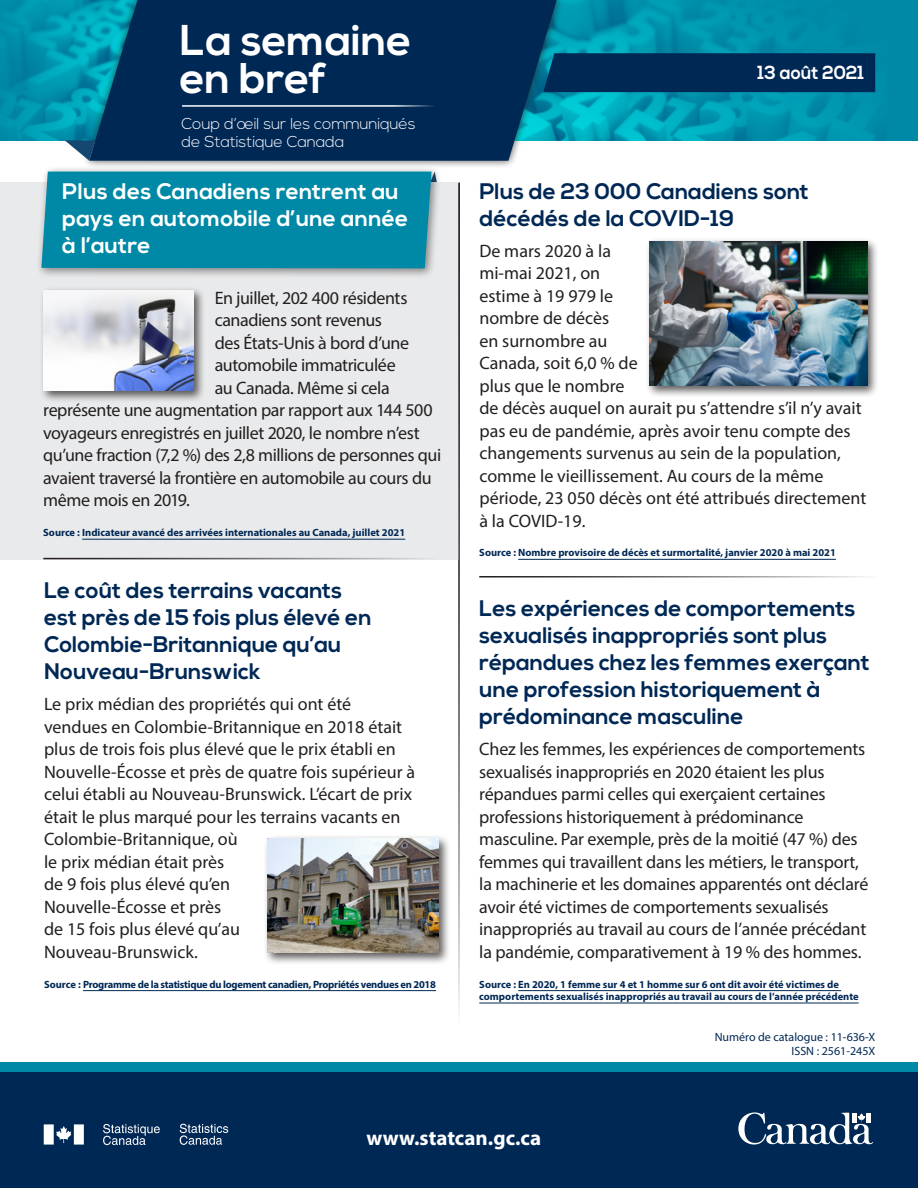
<style>
.page{position:relative;width:918px;height:1188px;background:#fff}
.page>*{position:absolute;margin:0;border:0;box-sizing:border-box;transform-origin:0 0}
.t1{font:700 42.9px/37.5px "Nexa";color:#fff}
.t2{font:700 22.5px/27px "Nexa";color:#002855}
.t3{font:700 22.5px/27px "Nexa";letter-spacing:.01em;color:#fff}
.t4{font:700 21px "Myriad Pro";color:#fff}
.t5{font:700 18.9px "Nexa";color:#fff;scale:.94 1}
.t6{font:18px/22.5px "Myriad Pro";letter-spacing:-.01em;color:#231f20}
.t7{font:300 15.75px/18.8px "Nexa";letter-spacing:-.01em;color:#fff}
.t8{font:12px/13.6px "Myriad Pro";color:#002855;text-align:right}
.t9{font:700 10.5px/12.5px "Myriad Pro";color:#002855}
.t10{font:700 10.5px "Myriad Pro";letter-spacing:-.025em;color:#002855}
</style>
<div class="page">
<div style="left:0;top:1072px;width:918px;height:116px;background:#002855"></div>
<div style="left:0;top:0;width:918px;height:140px;background:#0089a6"></div>
<img style="left:564px;top:0;width:312px;height:140px">
<img style="left:4px;top:0;width:78px;height:140px">
<div style="left:82px;top:0;width:482px;height:169px;background:#231f20;opacity:.75"></div>
<svg style="left:89px;top:0;width:468px;height:161px;fill:#002855"></svg>
<hr style="left:182px;top:105px;width:264px;height:2px;background:#fff">
<svg style="left:738px;top:1112px;width:135px;height:33px"></svg>
<svg style="left:44px;top:1124px;width:40px;height:21px"></svg>
<svg style="left:180px;top:1124px;width:48px;height:21px"></svg>
<svg style="left:103px;top:1124px;width:57px;height:21px"></svg>
<div style="left:543px;top:53px;width:332px;height:39px;background:#002855"></div>
<div style="left:0;top:1062px;width:918px;height:10px;background:#0089a6"></div>
<svg style="left:65px;top:140px;width:30px;height:21px"></svg>
<div style="left:0;top:182px;width:459px;height:377px;background:#e9eaeb"></div>
<hr style="left:518px;top:990px;width:323px;height:1px;background:#002855">
<hr style="left:479px;top:1003px;width:380px;height:1px;background:#002855">
<hr style="left:518px;top:559px;width:318px;height:1px;background:#002855">
<hr style="left:83px;top:990px;width:353px;height:1px;background:#002855">
<hr style="left:458px;top:183px;width:2px;height:841px;background:#231f20">
<hr style="left:479px;top:576px;width:398px;height:2px;background:#231f20">
<hr style="left:43px;top:558px;width:395px;height:1px;background:#231f20">
<hr style="left:82px;top:539px;width:323px;height:1px;background:#002855">
<div style="left:36px;top:166px;width:406px;height:113px;background:#231f20;opacity:.5"></div>
<div style="left:41px;top:172px;width:400px;height:96px;background:#0089a6"></div>
<div style="left:39px;top:286px;width:166px;height:117px;background:#231f20;opacity:.75"></div>
<img style="left:43px;top:290px;width:150px;height:101px">
<div style="left:645px;top:238px;width:234px;height:160px;background:#231f20;opacity:.75"></div>
<img style="left:649px;top:242px;width:218px;height:144px">
<div style="left:263px;top:834px;width:188px;height:131px;background:#231f20;opacity:.75"></div>
<img style="left:267px;top:838px;width:172px;height:115px">
<h1 class="t1" style="left:180px;top:23px;width:233px">La semaine en bref</h1>
<p class="t7" style="left:182px;top:115px;width:236px">Coup d’oeil sur les communiqués de Statistique Canada</p>
<p class="t3" style="left:62px;top:178px;width:348px">Plus des Canadiens rentrent au pays en automobile d’une année à l’autre</p>
<p class="t6" style="left:215px;top:286px;width:194px">En juillet, 202 400 résidents</p>
<p class="t6" style="left:215px;top:309px;width:169px">canadiens sont revenus</p>
<p class="t6" style="left:215px;top:331px;width:196px">des États‑Unis à bord d’une</p>
<p class="t6" style="left:215px;top:354px;width:182px">automobile immatriculée</p>
<p class="t6" style="left:215px;top:376px;width:176px">au Canada. Même si cela</p>
<p class="t6" style="left:43px;top:399px;width:391px">représente une augmentation par rapport aux 144 500</p>
<p class="t6" style="left:43px;top:421px;width:378px">voyageurs enregistrés en juillet 2020, le nombre n’est</p>
<p class="t6" style="left:43px;top:444px;width:399px">qu’une fraction (7,2 %) des 2,8 millions de personnes qui</p>
<p class="t6" style="left:43px;top:466px;width:390px">avaient traversé la frontière en automobile au cours du</p>
<p class="t6" style="left:43px;top:489px;width:148px">même mois en 2019.</p>
<p class="t9" style="left:43px;top:526px;width:364px">Source : Indicateur avancé des arrivées internationales au Canada, juillet 2021</p>
<p class="t2" style="left:44px;top:578px;width:329px">Le coût des terrains vacants est près de 15 fois plus élevé en<br>Colombie‑Britannique qu’au<br>Nouveau-Brunswick</p>
<p class="t6" style="left:44px;top:693px;width:373px">Le prix médian des propriétés qui ont été vendues en Colombie-Britannique en 2018 était plus de trois fois plus élevé que le prix établi en Nouvelle‑Écosse et près de quatre fois supérieur à celui établi au Nouveau-Brunswick. L’écart de prix était le plus marqué pour les terrains vacants en Colombie‑Britannique, où<br>le prix médian était près<br>de 9 fois plus élevé qu’en<br>Nouvelle-Écosse et près<br>de 15 fois plus élevé qu’au<br>Nouveau-Brunswick.</p>
<p class="t10" style="left:44px;top:977px;width:393px">Source : Programme de la statistique du logement canadien, Propriétés vendues en 2018</p>
<p class="t5" style="left:758px;top:62px;width:115px">13 août 2021</p>
<p class="t2" style="left:479px;top:178px;width:331px">Plus de 23 000 Canadiens sont décédés de la COVID-19</p>
<p class="t6" style="left:479px;top:239px;width:388px">De mars 2020 à la<br>mi-mai 2021, on<br>estime à 19 979 le<br>nombre de décès<br>en surnombre au<br>Canada, soit 6,0 % de<br>plus que le nombre<br>de décès auquel on aurait pu s’attendre s’il n’y avait pas eu de pandémie, après avoir tenu compte des changements survenus au sein de la population, comme le vieillissement. Au cours de la même période, 23 050 décès ont été attribués directement à la COVID-19.</p>
<p class="t9" style="left:479px;top:546px;width:358px">Source : Nombre provisoire de décès et surmortalité, janvier 2020 à mai 2021</p>
<p class="t2" style="left:479px;top:596px;width:392px">Les expériences de comportements sexualisés inappropriés sont plus répandues chez les femmes exerçant une profession historiquement à prédominance masculine</p>
<p class="t6" style="left:479px;top:738px;width:391px">Chez les femmes, les expériences de comportements sexualisés inappropriés en 2020 étaient les plus répandues parmi celles qui exerçaient certaines professions historiquement à prédominance masculine. Par exemple, près de la moitié (47 %) des femmes qui travaillent dans les métiers, le transport, la machinerie et les domaines apparentés ont déclaré avoir été victimes de comportements sexualisés inappropriés au travail au cours de l’année précédant la pandémie, comparativement à 19 % des hommes.</p>
<p class="t9" style="left:479px;top:978px;width:381px">Source : En 2020, 1 femme sur 4 et 1 homme sur 6 ont dit avoir été victimes de comportements sexualisés inappropriés au travail au cours de l’année précédente</p>
<p class="t8" style="left:715px;top:1030px;width:162px">Numéro de catalogue : 11-636-X<br>ISSN : 2561-245X</p>
<p class="t4" style="left:367px;top:1125px;width:176px">www.statcan.gc.ca</p>
</div>
